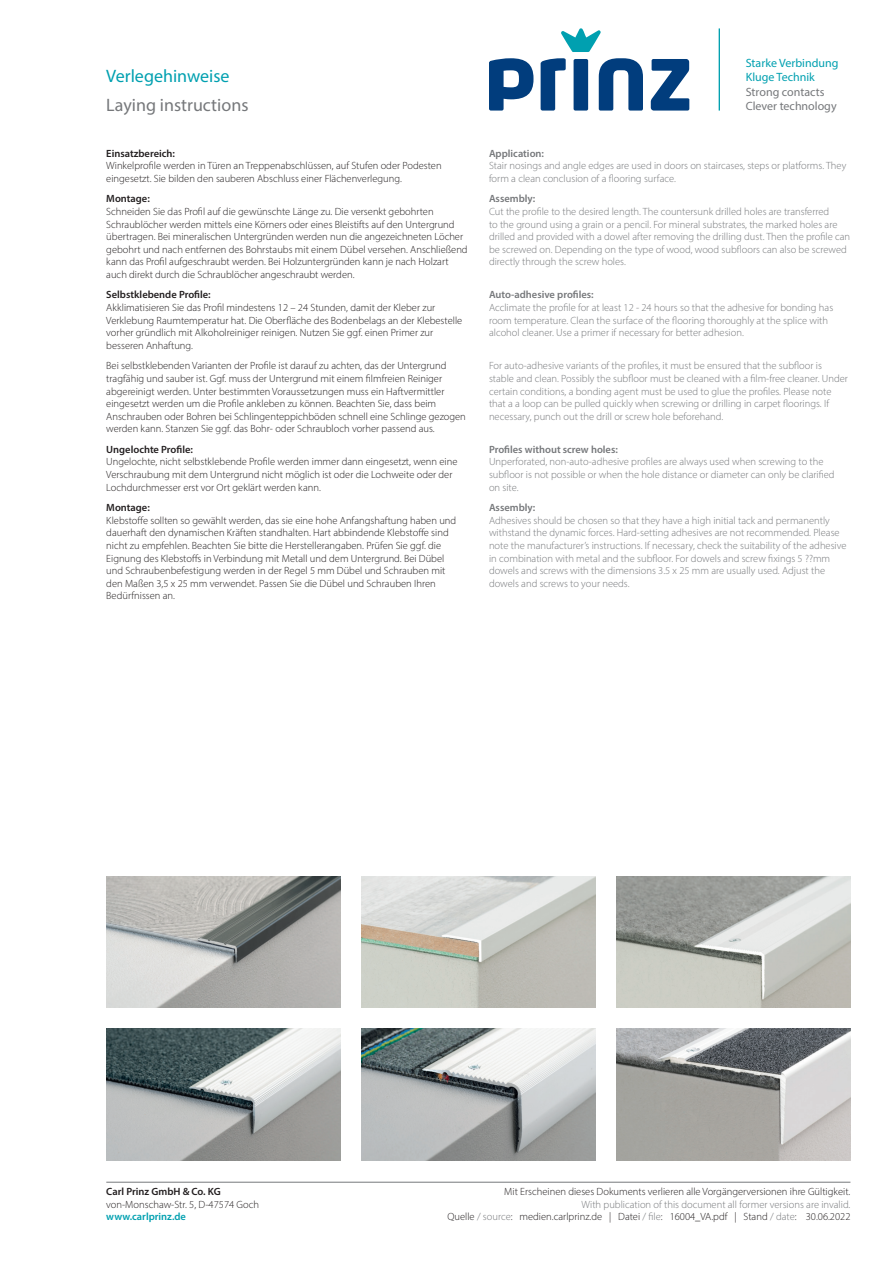
<style>
.page{position:relative;width:893px;height:1263px;background:#fff}
.page>*{position:absolute;margin:0;border:0;box-sizing:border-box;transform-origin:0 0}
.t1{font:18px "Myriad Pro";color:#76787b}
.t2{font:18px "Myriad Pro";color:#00a0b0}
.t3{font:12px/14.4px "Myriad Pro";color:#76787b}
.t4{font:12px/14.4px "Myriad Pro";color:#00a0b0}
.t5{font:300 10.5px/12.6px "Myriad Pro";color:#231f20}
.t6{font:300 10.5px/12.6px "Myriad Pro";color:#76787b}
.t7{font:600 10.5px "Myriad Pro";color:#231f20}
.t8{font:600 10.5px "Myriad Pro";color:#76787b}
.t9{font:600 10.5px "Myriad Pro";color:#00a0b0}
.s1{color:#231f20}
</style>
<div class="page">
<svg style="left:489px;top:58px;width:44px;height:53px"></svg>
<svg style="left:541px;top:58px;width:25px;height:53px"></svg>
<div style="left:574px;top:59px;width:14px;height:52px;background:#013d7d;border-radius:2px"></div>
<svg style="left:599px;top:58px;width:44px;height:53px"></svg>
<svg style="left:651px;top:59px;width:38px;height:52px"></svg>
<svg style="left:561px;top:28px;width:40px;height:24px"></svg>
<hr style="left:719px;top:28px;width:1px;height:83px;background:#00a0b0">
<hr style="left:106px;top:1182px;width:744px;height:1px;background:#76787b">
<img style="left:106px;top:876px;width:234px;height:131px">
<img style="left:361px;top:876px;width:234px;height:131px">
<img style="left:617px;top:876px;width:233px;height:131px">
<img style="left:106px;top:1029px;width:234px;height:131px">
<img style="left:361px;top:1029px;width:234px;height:131px">
<img style="left:617px;top:1029px;width:233px;height:131px">
<h1 class="t2" style="left:106px;top:65px;width:125px">Verlegehinweise</h1>
<h1 class="t1" style="left:106px;top:93px;width:144px">Laying instructions</h1>
<p class="t7" style="left:106px;top:146px;width:70px">Einsatzbereich:</p>
<p class="t5" style="left:106px;top:159px;width:337px">Winkelprofile werden in Türen an Treppenabschlüssen, auf Stufen oder Podesten eingesetzt. Sie bilden den sauberen Abschluss einer Flächenverlegung.</p>
<p class="t7" style="left:106px;top:192px;width:45px">Montage:</p>
<p class="t5" style="left:106px;top:205px;width:363px">Schneiden Sie das Profil auf die gewünschte Länge zu. Die versenkt gebohrten Schraublöcher werden mittels eine Körners oder eines Bleistifts auf den Untergrund übertragen. Bei mineralischen Untergründen werden nun die angezeichneten Löcher gebohrt und nach entfernen des Bohrstaubs mit einem Dübel versehen. Anschließend kann das Profil aufgeschraubt werden. Bei Holzuntergründen kann je nach Holzart auch direkt durch die Schraublöcher angeschraubt werden.</p>
<p class="t7" style="left:106px;top:288px;width:106px">Selbstklebende Profile:</p>
<p class="t5" style="left:106px;top:301px;width:358px">Akklimatisieren Sie das Profil mindestens 12 – 24 Stunden, damit der Kleber zur Verklebung Raumtemperatur hat. Die Oberfläche des Bodenbelags an der Klebestelle vorher gründlich mit Alkoholreiniger reinigen. Nutzen Sie ggf. einen Primer zur besseren Anhaftung.</p>
<p class="t4" style="left:746px;top:55px;width:94px">Starke Verbindung<br>Kluge Technik</p>
<p class="t3" style="left:746px;top:84px;width:92px">Strong contacts<br>Clever technology</p>
<p class="t8" style="left:489px;top:146px;width:57px">Application:</p>
<p class="t6" style="left:489px;top:159px;width:359px">Stair nosings and angle edges are used in doors on staircases, steps or platforms. They form a clean conclusion of a flooring surface.</p>
<p class="t8" style="left:489px;top:192px;width:48px">Assembly:</p>
<p class="t6" style="left:489px;top:205px;width:363px">Cut the profile to the desired length. The countersunk drilled holes are transferred<br>to the ground using a grain or a pencil. For mineral substrates, the marked holes are drilled and provided with a dowel after removing the drilling dust. Then the profile can be screwed on. Depending on the type of wood, wood subfloors can also be screwed directly through the screw holes.</p>
<p class="t8" style="left:489px;top:288px;width:106px">Auto-adhesive profiles:</p>
<p class="t6" style="left:489px;top:301px;width:346px">Acclimate the profile for at least 12 - 24 hours so that the adhesive for bonding has room temperature. Clean the surface of the flooring thoroughly at the splice with alcohol cleaner. Use a primer if necessary for better adhesion.</p>
<p class="t5" style="left:106px;top:359px;width:361px">Bei selbstklebenden Varianten der Profile ist darauf zu achten, das der Untergrund tragfähig und sauber ist. Ggf. muss der Untergrund mit einem filmfreien Reiniger abgereinigt werden. Unter bestimmten Voraussetzungen muss ein Haftvermittler eingesetzt werden um die Profile ankleben zu können. Beachten Sie, dass beim Anschrauben oder Bohren bei Schlingenteppichböden schnell eine Schlinge gezogen werden kann. Stanzen Sie ggf. das Bohr- oder Schraubloch vorher passend aus.</p>
<p class="t6" style="left:489px;top:359px;width:360px">For auto-adhesive variants of the profiles, it must be ensured that the subfloor is stable and clean. Possibly the subfloor must be cleaned with a film-free cleaner. Under certain conditions, a bonding agent must be used to glue the profiles. Please note that a a loop can be pulled quickly when screwing or drilling in carpet floorings. If necessary, punch out the drill or screw hole beforehand.</p>
<p class="t7" style="left:106px;top:443px;width:88px">Ungelochte Profile:</p>
<p class="t5" style="left:106px;top:455px;width:353px">Ungelochte, nicht selbstklebende Profile werden immer dann eingesetzt, wenn eine<br>Verschraubung mit dem Untergrund nicht möglich ist oder die Lochweite oder der<br>Lochdurchmesser erst vor Ort geklärt werden kann.</p>
<p class="t8" style="left:489px;top:443px;width:130px">Profiles without screw holes:</p>
<p class="t6" style="left:489px;top:455px;width:347px">Unperforated, non-auto-adhesive profiles are always used when screwing to the subfloor is not possible or when the hole distance or diameter can only be clarified on site.</p>
<p class="t7" style="left:106px;top:501px;width:45px">Montage:</p>
<p class="t5" style="left:106px;top:514px;width:351px">Klebstoffe sollten so gewählt werden, das sie eine hohe Anfangshaftung haben und dauerhaft den dynamischen Kräften standhalten. Hart abbindende Klebstoffe sind nicht zu empfehlen. Beachten Sie bitte die Herstellerangaben. Prüfen Sie ggf. die Eignung des Klebstoffs in Verbindung mit Metall und dem Untergrund. Bei Dübel und Schraubenbefestigung werden in der Regel 5 mm Dübel und Schrauben mit den Maßen 3,5 x 25 mm verwendet. Passen Sie die Dübel und Schrauben Ihren Bedürfnissen an.</p>
<p class="t8" style="left:489px;top:501px;width:48px">Assembly:</p>
<p class="t6" style="left:489px;top:514px;width:359px">Adhesives should be chosen so that they have a high initial tack and permanently withstand the dynamic forces. Hard-setting adhesives are not recommended. Please note the manufacturer’s instructions. If necessary, check the suitability of the adhesive in combination with metal and the subfloor. For dowels and screw fixings 5 ??mm dowels and screws with the dimensions 3.5 x 25 mm are usually used. Adjust the dowels and screws to your needs.</p>
<p class="t7" style="left:106px;top:1185px;width:116px">Carl Prinz GmbH &amp; Co. KG</p>
<p class="t5" style="left:106px;top:1198px;width:154px">von-Monschaw-Str. 5, D-47574 Goch</p>
<p class="t9" style="left:106px;top:1210px;width:81px">www.carlprinz.de</p>
<p class="t5" style="left:504px;top:1185px;width:348px">Mit Erscheinen dieses Dokuments verlieren alle Vorgängerversionen ihre Gültigkeit.</p>
<p class="t6" style="left:447px;top:1198px;width:404px;text-align:right">With publication of this document all former versions are invalid.<br><span class="s1">Quelle</span> / source<span class="s1">: medien.carlprinz.de | Datei</span> / file<span class="s1">: 16004_VA.pdf | Stand</span> / date<span class="s1">: 30.06.2022</span></p>
</div>
